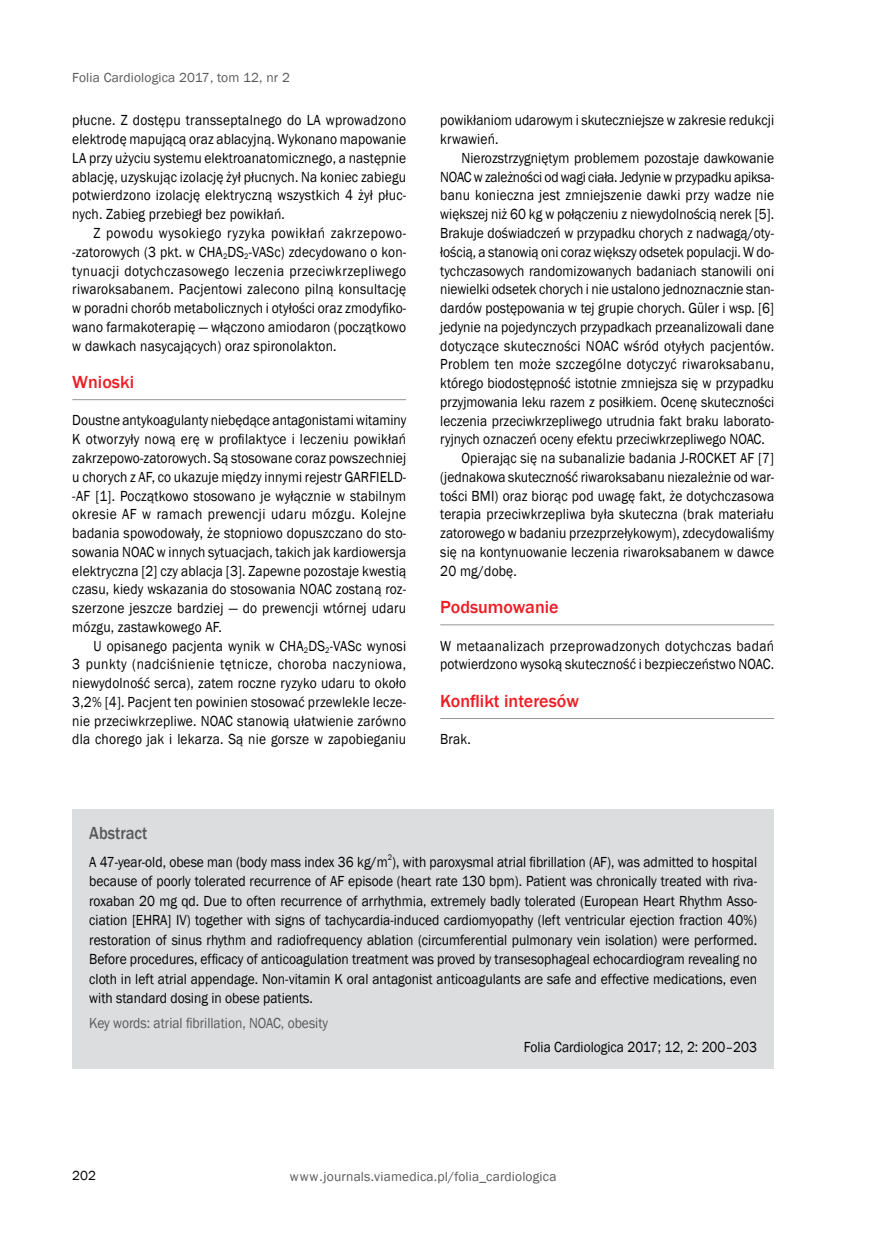
<style>
.page{position:relative;width:872px;height:1234px;background:#fff}
.page>*{position:absolute;margin:0;border:0;box-sizing:border-box;transform-origin:0 0}
.t1{font:500 18px "Franklin Gothic";color:#ed1d24}
.t2{font:500 18px "Franklin Gothic";color:#58595b;scale:.9 1}
.t3{font:15px/18.8px "Franklin Gothic";color:#000;text-align:justify;scale:.9 1}
.t4{font:15px "Franklin Gothic";letter-spacing:.025em;color:#000;scale:.9 1}
.t5{font:15px "Franklin Gothic";color:#58595b;scale:.9 1}
.t6{font:13.5px "Franklin Gothic";letter-spacing:.01em;color:#58595b}
.t7{font:13.5px "Franklin Gothic";color:#000}
.t8{font:8.25px "Franklin Gothic";color:#000;scale:.9 1}
</style>
<div class="page">
<hr style="left:72px;top:399px;width:334px;height:1px;background:#939598">
<hr style="left:440px;top:624px;width:334px;height:1px;background:#939598">
<hr style="left:440px;top:718px;width:334px;height:1px;background:#939598">
<div style="left:72px;top:809px;width:702px;height:259px;background:#dcddde"></div>
<p class="t6" style="left:72px;top:69px;width:219px">Folia Cardiologica 2017, tom 12, nr 2</p>
<p class="t3" style="left:72px;top:111px;width:372px">płucne. Z dostępu transseptalnego do LA wprowadzono elektrodę mapującą oraz ablacyjną. Wykonano mapowanie LA przy użyciu systemu elektroanatomicznego, a następnie ablację, uzyskując izolację żył płucnych. Na koniec zabiegu potwierdzono izolację elektryczną wszystkich 4 żył płuc&shy;nych. Zabieg przebiegł bez powikłań.</p>
<p class="t3" style="left:72px;top:224px;width:372px;text-indent:21px">Z powodu wysokiego ryzyka powikłań zakrzepowo--zatorowych (3 pkt. w CHA<sub>2</sub>DS<sub>2</sub>-VASc) zdecydowano o kon&shy;tynuacji dotychczasowego leczenia przeciwkrzepliwego riwaroksabanem. Pacjentowi zalecono pilną konsultację w poradni chorób metabolicznych i otyłości oraz zmodyfiko&shy;wano farmakoterapię — włączono amiodaron (początkowo w dawkach nasycających) oraz spironolakton.</p>
<p class="t1" style="left:72px;top:371px;width:63px">Wnioski</p>
<p class="t3" style="left:72px;top:411px;width:372px">Doustne antykoagulanty niebędące antagonistami witaminy K otworzyły nową erę w profilaktyce i leczeniu powikłań zakrzepowo-zatorowych. Są stosowane coraz powszechniej u chorych z AF, co ukazuje między innymi rejestr GARFIELD--AF [1]. Początkowo stosowano je wyłącznie w stabilnym okresie AF w ramach prewencji udaru mózgu. Kolejne badania spowodowały, że stopniowo dopuszczano do sto&shy;sowania NOAC w innych sytuacjach, takich jak kardiowersja elektryczna [2] czy ablacja [3]. Zapewne pozostaje kwestią czasu, kiedy wskazania do stosowania NOAC zostaną roz&shy;szerzone jeszcze bardziej — do prewencji wtórnej udaru mózgu, zastawkowego AF.</p>
<p class="t3" style="left:72px;top:636px;width:372px;text-indent:21px">U opisanego pacjenta wynik w CHA<sub>2</sub>DS<sub>2</sub>-VASc wynosi 3 punkty (nadciśnienie tętnicze, choroba naczyniowa, niewydolność serca), zatem roczne ryzyko udaru to około 3,2% [4]. Pacjent ten powinien stosować przewlekle lecze&shy;nie przeciwkrzepliwe. NOAC stanowią ułatwienie zarówno dla chorego jak i lekarza. Są nie gorsze w zapobieganiu</p>
<p class="t3" style="left:440px;top:111px;width:372px">powikłaniom udarowym i skuteczniejsze w zakresie redukcji krwawień.</p>
<p class="t3" style="left:461px;top:149px;width:349px">Nierozstrzygniętym problemem pozostaje dawkowanie</p>
<p class="t3" style="left:440px;top:168px;width:372px">NOAC w zależności od wagi ciała. Jedynie w przypadku apiksa-</p>
<p class="t3" style="left:440px;top:186px;width:372px">banu konieczna jest zmniejszenie dawki przy wadze nie</p>
<p class="t3" style="left:440px;top:205px;width:372px">większej niż 60 kg w połączeniu z niewydolnością nerek [5].</p>
<p class="t3" style="left:440px;top:224px;width:372px">Brakuje doświadczeń w przypadku chorych z nadwagą/oty-</p>
<p class="t3" style="left:440px;top:243px;width:372px">łością, a stanowią oni coraz większy odsetek populacji. W do-</p>
<p class="t3" style="left:440px;top:261px;width:372px">tychczasowych randomizowanych badaniach stanowili oni</p>
<p class="t3" style="left:440px;top:280px;width:372px">niewielki odsetek chorych i nie ustalono jednoznacznie stan-</p>
<p class="t3" style="left:440px;top:299px;width:372px">dardów postępowania w tej grupie chorych. Güler i wsp. [6]</p>
<p class="t3" style="left:440px;top:318px;width:372px">jedynie na pojedynczych przypadkach przeanalizowali dane</p>
<p class="t4" style="left:440px;top:336px;width:372px">dotyczące skuteczności NOAC wśród otyłych pacjentów.</p>
<p class="t4" style="left:440px;top:355px;width:372px">Problem ten może szczególne dotyczyć riwaroksabanu,</p>
<p class="t3" style="left:440px;top:374px;width:372px">którego biodostępność istotnie zmniejsza się w przypadku</p>
<p class="t3" style="left:440px;top:393px;width:372px">przyjmowania leku razem z posiłkiem. Ocenę skuteczności</p>
<p class="t3" style="left:440px;top:411px;width:372px">leczenia przeciwkrzepliwego utrudnia fakt braku laborato-</p>
<p class="t3" style="left:440px;top:430px;width:362px">ryjnych oznaczeń oceny efektu przeciwkrzepliwego NOAC.</p>
<p class="t3" style="left:461px;top:449px;width:349px">Opierając się na subanalizie badania J-ROCKET AF [7]</p>
<p class="t3" style="left:440px;top:468px;width:372px">(jednakowa skuteczność riwaroksabanu niezależnie od war-</p>
<p class="t3" style="left:440px;top:486px;width:372px">tości BMI) oraz biorąc pod uwagę fakt, że dotychczasowa</p>
<p class="t3" style="left:440px;top:505px;width:372px">terapia przeciwkrzepliwa była skuteczna (brak materiału</p>
<p class="t3" style="left:440px;top:524px;width:372px">zatorowego w badaniu przezprzełykowym), zdecydowaliśmy</p>
<p class="t3" style="left:440px;top:543px;width:372px">się na kontynuowanie leczenia riwaroksabanem w dawce</p>
<p class="t3" style="left:440px;top:561px;width:87px">20 mg/dobę.</p>
<p class="t1" style="left:440px;top:596px;width:120px">Podsumowanie</p>
<p class="t3" style="left:440px;top:636px;width:372px">W metaanalizach przeprowadzonych dotychczas badań potwierdzono wysoką skuteczność i bezpieczeństwo NOAC.</p>
<p class="t1" style="left:440px;top:689px;width:140px">Konflikt interesów</p>
<p class="t3" style="left:440px;top:730px;width:36px">Brak.</p>
<p class="t2" style="left:89px;top:821px;width:66px">Abstract</p>
<p class="t3" style="left:89px;top:852px;width:743px">A 47-year-old, obese man (body mass index 36 kg/m ), with paroxysmal atrial fibrillation (AF), was admitted to hospital</p>
<p class="t8" style="left:388px;top:852px;width:6px">2</p>
<p class="t3" style="left:89px;top:871px;width:743px;line-height:19.5px">because of poorly tolerated recurrence of AF episode (heart rate 130 bpm). Patient was chronically treated with riva&shy;roxaban 20 mg qd. Due to often recurrence of arrhythmia, extremely badly tolerated (European Heart Rhythm Asso&shy;ciation [EHRA] IV) together with signs of tachycardia-induced cardiomyopathy (left ventricular ejection fraction 40%) restoration of sinus rhythm and radiofrequency ablation (circumferential pulmonary vein isolation) were performed.<br>Before procedures, efficacy of anticoagulation treatment was proved by transesophageal echocardiogram revealing no cloth in left atrial appendage. Non-vitamin K oral antagonist anticoagulants are safe and effective medications, even with standard dosing in obese patients.</p>
<p class="t5" style="left:89px;top:1013px;width:267px">Key words: atrial fibrillation, NOAC, obesity</p>
<p class="t3" style="left:524px;top:1037px;width:261px">Folia Cardiologica 2017; 12, 2: 200–203</p>
<p class="t7" style="left:72px;top:1166px;width:25px">202</p>
<p class="t6" style="left:290px;top:1168px;width:268px">www.journals.viamedica.pl/folia_cardiologica</p>
</div>
